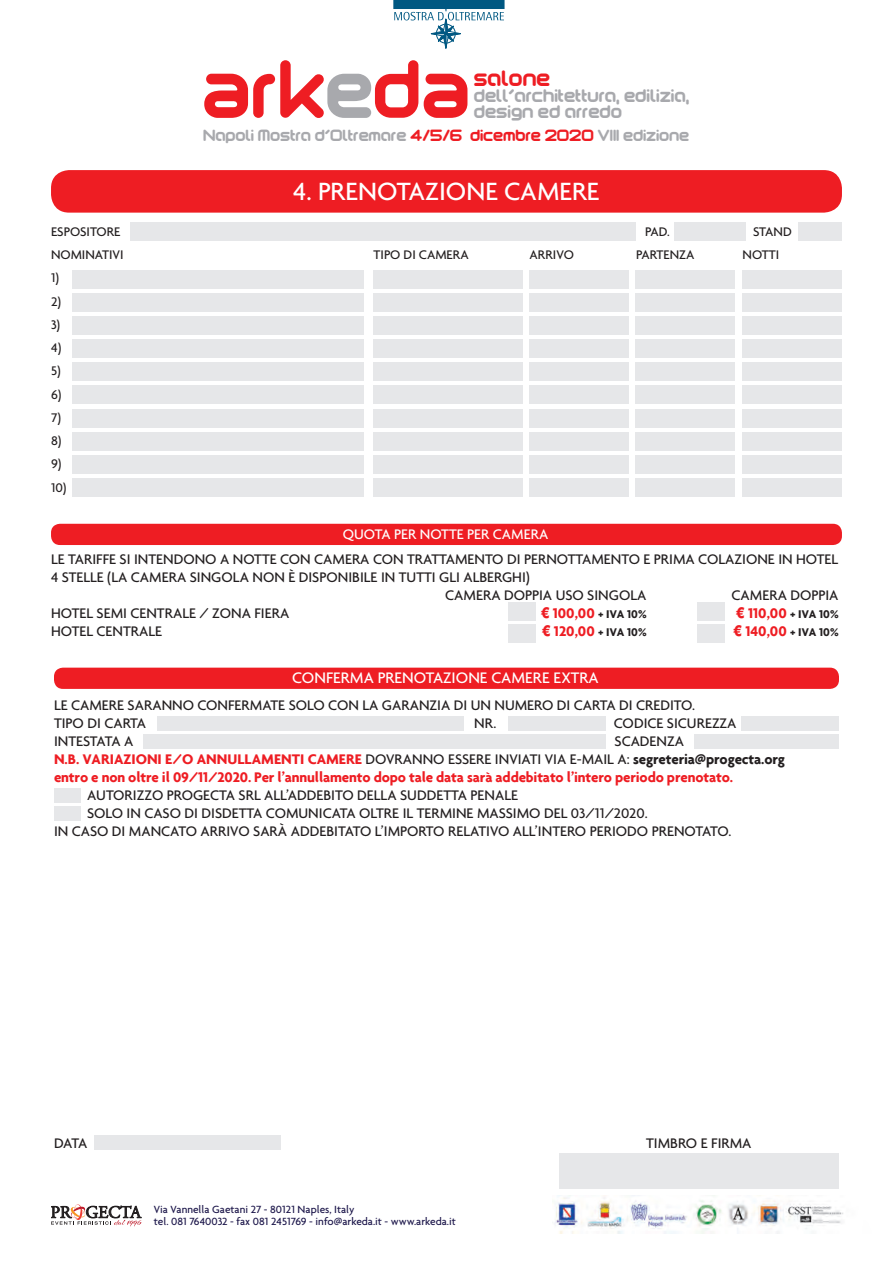
<style>
.page{position:relative;width:893px;height:1263px;background:#fff}
.page>*{position:absolute;margin:0;border:0;box-sizing:border-box;transform-origin:0 0}
.numero_e_nome_scheda{font:500 27px "Agenda";color:#fff}
.t1{font:18px "motschcc";letter-spacing:-.005em;color:#ee1d23}
.TITOLO_FASCIA_BLU{font:500 16.5px "Agenda";color:#fff}
.t2{font:500 15px/18px "Agenda";color:#231f20}
.t3{font:700 15px "Agenda";letter-spacing:-.01em;color:#ee1d23}
.sottotitoli{font:500 15px "Agenda";color:#fff}
.t4{font:14.7px/15.8px "motschcc";letter-spacing:-.005em;color:#a8a9ad}
.t5{font:500 13.5px "Agenda";color:#231f20}
.t6{font:13.05px "motschcc";letter-spacing:-.01em;color:#a8a9ad}
.t7{font:700 12px "Agenda";color:#231f20}
.t8{font:500 11.25px/12px "Agenda";color:#1c164a}
.s1{color:#ee1d23}
.s2{font-family:"Metro Black LT Two";font-weight:400;font-size:15px;color:#ee1d23}
.s3{font-size:15px;color:#ee1d23}
.s4{font-weight:500;color:#231f20}
.s5{color:#231f20}
</style>
<div class="page">
<div style="left:393px;top:0;width:112px;height:9px;background:#005882"></div>
<svg style="left:394px;top:9px;width:110px;height:39px"></svg>
<svg style="left:51px;top:1204px;width:90px;height:22px"></svg>
<svg style="left:424px;top:74px;width:43px;height:44px"></svg>
<svg style="left:204px;top:60px;width:214px;height:58px"></svg>
<img style="left:554px;top:1197px;width:289px;height:36px">
<div style="left:51px;top:170px;width:791px;height:43px;background:#ee1d23;border-radius:18px"></div>
<div style="left:130px;top:222px;width:505px;height:19px;background:#e6e7e9"></div>
<div style="left:373px;top:270px;width:149px;height:19px;background:#e6e7e9"></div>
<div style="left:529px;top:270px;width:100px;height:19px;background:#e6e7e9"></div>
<div style="left:635px;top:270px;width:100px;height:19px;background:#e6e7e9"></div>
<div style="left:742px;top:270px;width:100px;height:19px;background:#e6e7e9"></div>
<div style="left:373px;top:293px;width:149px;height:19px;background:#e6e7e9"></div>
<div style="left:529px;top:293px;width:100px;height:19px;background:#e6e7e9"></div>
<div style="left:635px;top:293px;width:100px;height:19px;background:#e6e7e9"></div>
<div style="left:742px;top:293px;width:100px;height:19px;background:#e6e7e9"></div>
<div style="left:373px;top:316px;width:149px;height:19px;background:#e6e7e9"></div>
<div style="left:529px;top:316px;width:100px;height:19px;background:#e6e7e9"></div>
<div style="left:635px;top:316px;width:100px;height:19px;background:#e6e7e9"></div>
<div style="left:742px;top:316px;width:100px;height:19px;background:#e6e7e9"></div>
<div style="left:373px;top:340px;width:149px;height:18px;background:#e6e7e9"></div>
<div style="left:529px;top:340px;width:100px;height:18px;background:#e6e7e9"></div>
<div style="left:635px;top:340px;width:100px;height:18px;background:#e6e7e9"></div>
<div style="left:742px;top:340px;width:100px;height:18px;background:#e6e7e9"></div>
<div style="left:373px;top:363px;width:149px;height:18px;background:#e6e7e9"></div>
<div style="left:529px;top:363px;width:100px;height:18px;background:#e6e7e9"></div>
<div style="left:635px;top:363px;width:100px;height:18px;background:#e6e7e9"></div>
<div style="left:742px;top:363px;width:100px;height:18px;background:#e6e7e9"></div>
<div style="left:72px;top:270px;width:292px;height:19px;background:#e6e7e9"></div>
<div style="left:72px;top:293px;width:292px;height:19px;background:#e6e7e9"></div>
<div style="left:72px;top:316px;width:292px;height:19px;background:#e6e7e9"></div>
<div style="left:72px;top:340px;width:292px;height:18px;background:#e6e7e9"></div>
<div style="left:72px;top:363px;width:292px;height:18px;background:#e6e7e9"></div>
<div style="left:72px;top:386px;width:292px;height:18px;background:#e6e7e9"></div>
<div style="left:373px;top:386px;width:149px;height:18px;background:#e6e7e9"></div>
<div style="left:529px;top:386px;width:100px;height:18px;background:#e6e7e9"></div>
<div style="left:635px;top:386px;width:100px;height:18px;background:#e6e7e9"></div>
<div style="left:742px;top:386px;width:100px;height:18px;background:#e6e7e9"></div>
<div style="left:373px;top:409px;width:149px;height:18px;background:#e6e7e9"></div>
<div style="left:529px;top:409px;width:100px;height:18px;background:#e6e7e9"></div>
<div style="left:635px;top:409px;width:100px;height:18px;background:#e6e7e9"></div>
<div style="left:742px;top:409px;width:100px;height:18px;background:#e6e7e9"></div>
<div style="left:373px;top:432px;width:149px;height:18px;background:#e6e7e9"></div>
<div style="left:529px;top:432px;width:100px;height:18px;background:#e6e7e9"></div>
<div style="left:635px;top:432px;width:100px;height:18px;background:#e6e7e9"></div>
<div style="left:742px;top:432px;width:100px;height:18px;background:#e6e7e9"></div>
<div style="left:373px;top:455px;width:149px;height:18px;background:#e6e7e9"></div>
<div style="left:529px;top:455px;width:100px;height:18px;background:#e6e7e9"></div>
<div style="left:635px;top:455px;width:100px;height:18px;background:#e6e7e9"></div>
<div style="left:742px;top:455px;width:100px;height:18px;background:#e6e7e9"></div>
<div style="left:373px;top:478px;width:149px;height:18px;background:#e6e7e9"></div>
<div style="left:529px;top:478px;width:100px;height:18px;background:#e6e7e9"></div>
<div style="left:635px;top:478px;width:100px;height:18px;background:#e6e7e9"></div>
<div style="left:742px;top:478px;width:100px;height:18px;background:#e6e7e9"></div>
<div style="left:72px;top:409px;width:292px;height:18px;background:#e6e7e9"></div>
<div style="left:72px;top:432px;width:292px;height:18px;background:#e6e7e9"></div>
<div style="left:72px;top:455px;width:292px;height:18px;background:#e6e7e9"></div>
<div style="left:72px;top:478px;width:292px;height:18px;background:#e6e7e9"></div>
<div style="left:674px;top:222px;width:72px;height:19px;background:#e6e7e9"></div>
<div style="left:798px;top:222px;width:44px;height:19px;background:#e6e7e9"></div>
<div style="left:51px;top:524px;width:791px;height:21px;background:#ee1d23;border-radius:9px"></div>
<div style="left:508px;top:602px;width:28px;height:19px;background:#e6e7e9"></div>
<div style="left:508px;top:624px;width:28px;height:19px;background:#e6e7e9"></div>
<div style="left:697px;top:602px;width:28px;height:19px;background:#e6e7e9"></div>
<div style="left:697px;top:624px;width:28px;height:19px;background:#e6e7e9"></div>
<div style="left:54px;top:668px;width:785px;height:21px;background:#ee1d23;border-radius:9px"></div>
<div style="left:742px;top:716px;width:97px;height:15px;background:#e6e7e9"></div>
<div style="left:509px;top:716px;width:97px;height:15px;background:#e6e7e9"></div>
<div style="left:157px;top:716px;width:306px;height:15px;background:#e6e7e9"></div>
<div style="left:143px;top:734px;width:462px;height:15px;background:#e6e7e9"></div>
<div style="left:54px;top:788px;width:27px;height:15px;background:#e6e7e9"></div>
<div style="left:54px;top:806px;width:27px;height:15px;background:#e6e7e9"></div>
<div style="left:695px;top:734px;width:144px;height:15px;background:#e6e7e9"></div>
<div style="left:95px;top:1135px;width:186px;height:15px;background:#e6e7e9"></div>
<div style="left:559px;top:1153px;width:280px;height:35px;background:#e6e7e9"></div>
<p class="t1" style="left:474px;top:70px;width:78px">salone</p>
<p class="t4" style="left:474px;top:89px;width:217px">dell’architettura, edilizia, design ed arredo</p>
<p class="t6" style="left:203px;top:129px;width:488px">Napoli Mostra d’Oltremare <span class="s1">4/5/6 dicembre 2020</span> VIII edizione</p>
<p class="numero_e_nome_scheda" style="left:293px;top:175px;width:308px">4. PRENOTAZIONE CAMERE</p>
<p class="t5" style="left:51px;top:223px;width:71px">ESPOSITORE</p>
<p class="t5" style="left:645px;top:223px;width:26px">PAD.</p>
<p class="t5" style="left:753px;top:223px;width:40px">STAND</p>
<p class="t5" style="left:51px;top:247px;width:74px">NOMINATIVI</p>
<p class="t5" style="left:374px;top:247px;width:97px">TIPO DI CAMERA</p>
<p class="t5" style="left:530px;top:247px;width:46px">ARRIVO</p>
<p class="t5" style="left:636px;top:247px;width:60px">PARTENZA</p>
<p class="t5" style="left:743px;top:247px;width:38px">NOTTI</p>
<p class="t5" style="left:51px;top:270px;width:10px">1)</p>
<p class="t5" style="left:51px;top:293px;width:12px">2)</p>
<p class="t5" style="left:51px;top:316px;width:11px">3)</p>
<p class="t5" style="left:51px;top:340px;width:12px">4)</p>
<p class="t5" style="left:51px;top:363px;width:11px">5)</p>
<p class="t5" style="left:51px;top:386px;width:12px">6)</p>
<p class="t5" style="left:51px;top:409px;width:12px">7)</p>
<p class="t5" style="left:51px;top:433px;width:12px">8)</p>
<p class="t5" style="left:51px;top:456px;width:12px">9)</p>
<p class="t5" style="left:51px;top:479px;width:17px">10)</p>
<p class="sottotitoli" style="left:343px;top:525px;width:207px">QUOTA PER NOTTE PER CAMERA</p>
<p class="t2" style="left:51px;top:550px;width:789px">LE TARIFFE SI INTENDONO A NOTTE CON CAMERA CON TRATTAMENTO DI PERNOTTAMENTO E PRIMA COLAZIONE IN HOTEL<br>4 STELLE (LA CAMERA SINGOLA NON È DISPONIBILE IN TUTTI GLI ALBERGHI)</p>
<p class="t2" style="left:445px;top:586px;width:203px">CAMERA DOPPIA USO SINGOLA</p>
<p class="t2" style="left:732px;top:586px;width:108px">CAMERA DOPPIA</p>
<p class="t2" style="left:51px;top:604px;width:240px">HOTEL SEMI CENTRALE / ZONA FIERA</p>
<p class="t7" style="left:541px;top:607px;width:107px"><span class="s2">€</span> <span class="s3">100,00</span> + IVA 10%</p>
<p class="t7" style="left:736px;top:607px;width:104px"><span class="s2">€</span> <span class="s3">110,00</span> + IVA 10%</p>
<p class="t2" style="left:51px;top:622px;width:113px">HOTEL CENTRALE</p>
<p class="t7" style="left:542px;top:625px;width:106px"><span class="s2">€</span> <span class="s3">120,00</span> + IVA 10%</p>
<p class="t7" style="left:734px;top:625px;width:106px"><span class="s2">€</span> <span class="s3">140,00</span> + IVA 10%</p>
<p class="TITOLO_FASCIA_BLU" style="left:292px;top:668px;width:308px">CONFERMA PRENOTAZIONE CAMERE EXTRA</p>
<p class="t2" style="left:54px;top:696px;width:642px">LE CAMERE SARANNO CONFERMATE SOLO CON LA GARANZIA DI UN NUMERO DI CARTA DI CREDITO.</p>
<p class="t2" style="left:54px;top:714px;width:94px">TIPO DI CARTA</p>
<p class="t2" style="left:474px;top:714px;width:24px">NR.</p>
<p class="t2" style="left:614px;top:714px;width:124px">CODICE SICUREZZA</p>
<p class="t2" style="left:54px;top:732px;width:81px">INTESTATA A</p>
<p class="t2" style="left:615px;top:732px;width:71px">SCADENZA</p>
<p class="t3" style="left:54px;top:750px;width:733px">N.B. VARIAZIONI E/O ANNULLAMENTI CAMERE <span class="s4">DOVRANNO ESSERE INVIATI VIA E-MAIL A:</span> <span class="s5">segreteria@progecta.org</span></p>
<p class="t3" style="left:54px;top:768px;width:681px">entro e non oltre il 09/11/2020. Per l’annullamento dopo tale data sarà addebitato l’intero periodo prenotato.</p>
<p class="t2" style="left:87px;top:786px;width:432px">AUTORIZZO PROGECTA SRL ALL’ADDEBITO DELLA SUDDETTA PENALE</p>
<p class="t2" style="left:87px;top:804px;width:562px">SOLO IN CASO DI DISDETTA COMUNICATA OLTRE IL TERMINE MASSIMO DEL 03/11/2020.</p>
<p class="t2" style="left:54px;top:822px;width:679px">IN CASO DI MANCATO ARRIVO SARÀ ADDEBITATO L’IMPORTO RELATIVO ALL’INTERO PERIODO PRENOTATO.</p>
<p class="t2" style="left:54px;top:1133px;width:35px">DATA</p>
<p class="t2" style="left:646px;top:1133px;width:107px">TIMBRO E FIRMA</p>
<p class="t8" style="left:154px;top:1203px;width:303px">Via Vannella Gaetani 27 - 80121 Naples, Italy<br>tel. 081 7640032 - fax 081 2451769 - info@arkeda.it - www.arkeda.it</p>
</div>
